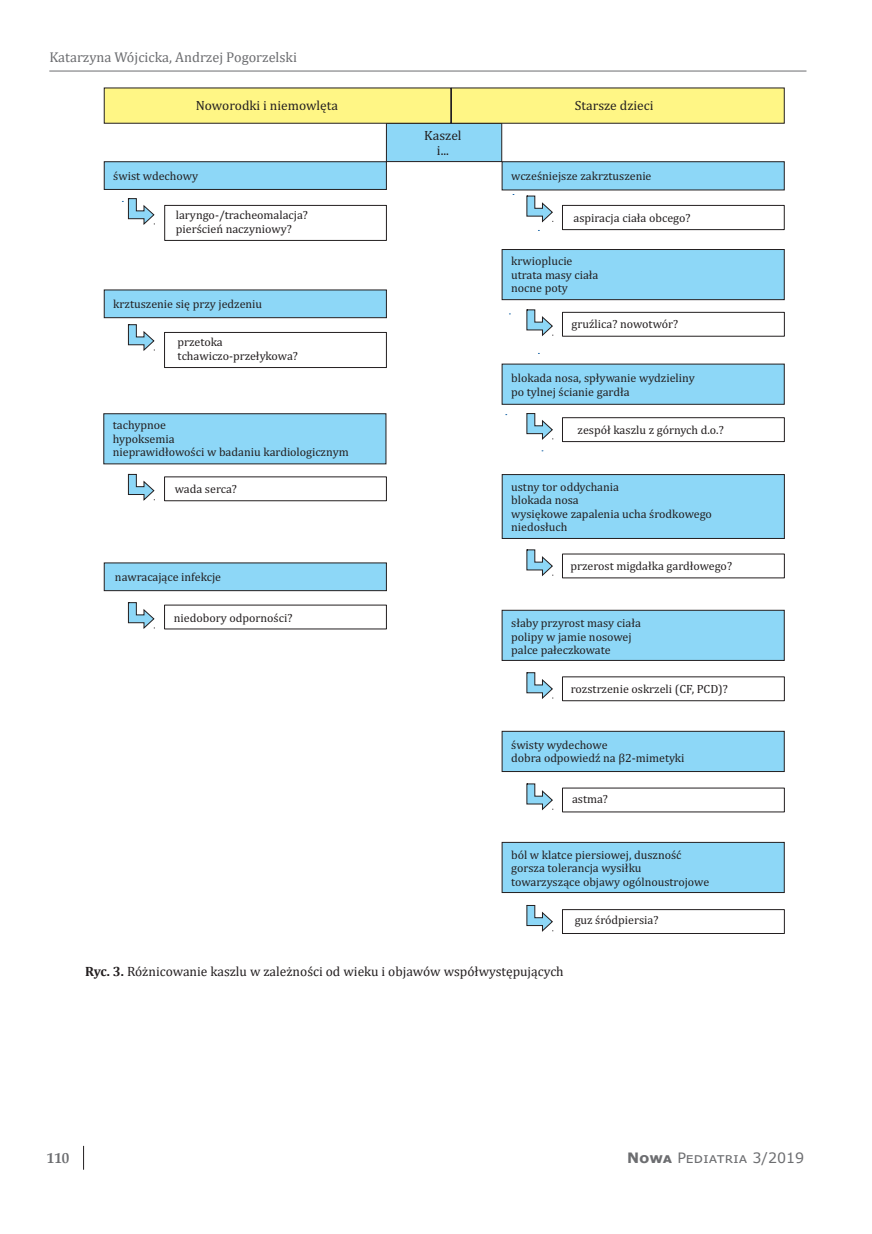
<style>
.page{position:relative;width:872px;height:1234px;background:#fff}
.page>*{position:absolute;margin:0;border:0;box-sizing:border-box;transform-origin:0 0}
.t1{font:700 15px "Palatino Linotype";color:#6c6d70}
.t2{font:14.25px "Cambria";color:#6c6d70}
.t3{font:14.25px "Verdana";color:#6c6d70}
.t4{font:13.5px/15.8px "Cambria";color:#231f20;text-align:center}
.t5{font:12px/13.5px "Cambria";color:#231f20}
.s1{font-weight:700}
</style>
<div class="page">
<hr style="left:49px;top:71px;width:757px;height:1px;background:#6c6d70">
<svg style="left:83px;top:1145px;width:1px;height:24px"></svg>
<svg style="left:164px;top:331px;width:223px;height:37px"></svg>
<svg style="left:103px;top:289px;width:284px;height:29px"></svg>
<div style="left:501px;top:249px;width:284px;height:51px;background:#8dd7f7"></div>
<svg style="left:562px;top:311px;width:223px;height:26px"></svg>
<svg style="left:501px;top:363px;width:284px;height:42px"></svg>
<svg style="left:103px;top:87px;width:682px;height:154px"></svg>
<svg style="left:128px;top:324px;width:27px;height:27px"></svg>
<svg style="left:526px;top:309px;width:27px;height:27px"></svg>
<svg style="left:562px;top:417px;width:223px;height:25px"></svg>
<svg style="left:526px;top:413px;width:27px;height:27px"></svg>
<svg style="left:103px;top:413px;width:284px;height:51px"></svg>
<svg style="left:164px;top:476px;width:223px;height:25px"></svg>
<svg style="left:128px;top:473px;width:27px;height:28px"></svg>
<svg style="left:103px;top:562px;width:284px;height:29px"></svg>
<svg style="left:164px;top:604px;width:223px;height:25px"></svg>
<svg style="left:128px;top:602px;width:27px;height:27px"></svg>
<div style="left:501px;top:474px;width:284px;height:65px;background:#8dd7f7"></div>
<svg style="left:562px;top:553px;width:223px;height:25px"></svg>
<svg style="left:526px;top:549px;width:27px;height:28px"></svg>
<svg style="left:501px;top:609px;width:284px;height:52px"></svg>
<svg style="left:562px;top:676px;width:223px;height:25px"></svg>
<svg style="left:526px;top:672px;width:27px;height:27px"></svg>
<svg style="left:501px;top:730px;width:284px;height:42px"></svg>
<svg style="left:562px;top:787px;width:223px;height:25px"></svg>
<svg style="left:526px;top:783px;width:27px;height:28px"></svg>
<svg style="left:501px;top:841px;width:284px;height:52px"></svg>
<svg style="left:562px;top:909px;width:223px;height:25px"></svg>
<svg style="left:526px;top:904px;width:27px;height:28px"></svg>
<p class="t2" style="left:49px;top:49px;width:249px">Katarzyna Wójcicka, Andrzej Pogorzelski</p>
<p class="t4" style="left:196px;top:98px;width:144px">Noworodki i niemowlęta</p>
<p class="t4" style="left:575px;top:99px;width:80px">Starsze dzieci</p>
<p class="t4" style="left:424px;top:128px;width:39px">Kaszel i...</p>
<p class="t5" style="left:113px;top:170px;width:86px">świst wdechowy</p>
<p class="t5" style="left:176px;top:210px;width:134px">laryngo-/tracheomalacja? pierścień naczyniowy?</p>
<p class="t5" style="left:113px;top:298px;width:150px">krztuszenie się przy jedzeniu</p>
<p class="t5" style="left:178px;top:337px;width:122px">przetoka tchawiczo-przełykowa?</p>
<p class="t5" style="left:113px;top:419px;width:237px">tachypnoe<br>hypoksemia<br>nieprawidłowości w badaniu kardiologicznym</p>
<p class="t5" style="left:175px;top:483px;width:64px">wada serca?</p>
<p class="t5" style="left:115px;top:571px;width:108px">nawracające infekcje</p>
<p class="t5" style="left:174px;top:612px;width:120px">niedobory odporności?</p>
<p class="t5" style="left:511px;top:170px;width:142px">wcześniejsze zakrztuszenie</p>
<p class="t5" style="left:573px;top:212px;width:118px">aspiracja ciała obcego?</p>
<p class="t5" style="left:511px;top:255px;width:89px">krwioplucie utrata masy ciała nocne poty</p>
<p class="t5" style="left:571px;top:318px;width:108px">gruźlica? nowotwór?</p>
<p class="t5" style="left:511px;top:372px;width:185px">blokada nosa, spływanie wydzieliny po tylnej ścianie gardła</p>
<p class="t5" style="left:577px;top:424px;width:148px">zespół kaszlu z górnych d.o.?</p>
<p class="t5" style="left:511px;top:481px;width:202px">ustny tor oddychania<br>blokada nosa<br>wysiękowe zapalenia ucha środkowego niedosłuch</p>
<p class="t5" style="left:570px;top:560px;width:163px">przerost migdałka gardłowego?</p>
<p class="t5" style="left:511px;top:617px;width:131px">słaby przyrost masy ciała polipy w jamie nosowej palce pałeczkowate</p>
<p class="t5" style="left:571px;top:683px;width:159px">rozstrzenie oskrzeli (CF, PCD)?</p>
<p class="t5" style="left:511px;top:739px;width:175px">świsty wydechowe<br>dobra odpowiedź na 2β -mimetyki</p>
<p class="t5" style="left:572px;top:793px;width:37px">astma?</p>
<p class="t5" style="left:511px;top:848px;width:199px">ból w klatce piersiowej, duszność gorsza tolerancja wysiłku towarzyszące objawy ogólnoustrojowe</p>
<p class="t5" style="left:574px;top:914px;width:85px">guz śródpiersia?</p>
<p class="t4" style="left:85px;top:962px;width:480px"><span class="s1">Ryc. 3.</span> Różnicowanie kaszlu w zależności od wieku i objawów współwystępujących</p>
<p class="t1" style="left:47px;top:1146px;width:24px">110</p>
<p class="t3" style="left:627px;top:1147px;width:179px"><span class="s1">Nowa</span> Pediatria 3/2019</p>
</div>
